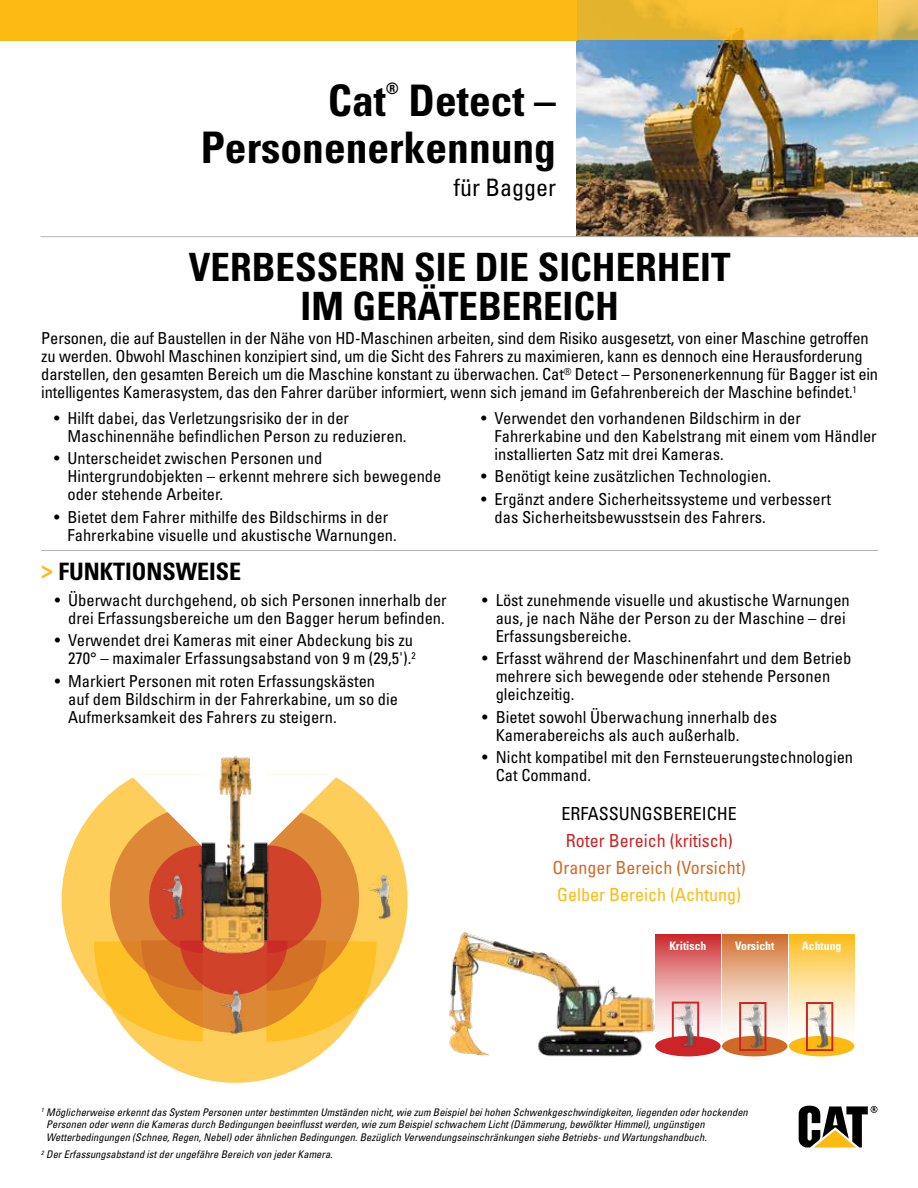
<style>
.page{position:relative;width:918px;height:1188px;background:#fff}
.page>*{position:absolute;margin:0;border:0;box-sizing:border-box;transform-origin:0 0}
.t1{font:700 condensed 43.5px/46.5px "Univers LT Std";color:#000;text-align:right}
.t2{font:700 condensed 39px/39px "Univers LT Std";color:#000;text-align:center}
.t3{font:700 condensed 24px "Univers LT Std";color:#000}
.t4{font:condensed 24px "Univers LT Std";color:#000}
.t5{font:condensed 18px "Univers LT Std";color:#d06b27}
.t6{font:condensed 18px "Univers LT Std";color:#cc2427}
.t7{font:condensed 18px "Univers LT Std";color:#fdba12}
.t8{font:condensed 18px "Univers LT Std";color:#000}
.t9{font:condensed 16.5px/18px "Univers LT Std";color:#000}
.t10{font:700 condensed 15.75px "Univers LT Std";color:#000}
.t11{font:700 condensed 11.7px "Univers LT Std";color:#fff}
.t12{font:italic condensed 10.5px/12.6px "Univers LT Std";color:#000}
.s1{color:#fdba12}
</style>
<div class="page">
<img style="left:576px;top:0;width:342px;height:236px">
<div style="left:0;top:0;width:576px;height:40px;background:#fdba12"></div>
<div style="left:576px;top:0;width:301px;height:40px;background:linear-gradient(to right,#e4b32d,#fdc232)"></div>
<svg style="left:878px;top:0;width:40px;height:40px;background:#e2bc56"></svg>
<hr style="left:40px;top:236px;width:878px;height:1px;background:#b1b4b6">
<svg style="left:799px;top:1106px;width:79px;height:42px"></svg>
<hr style="left:41px;top:550px;width:837px;height:1px;background:#b1b4b6">
<img style="left:449px;top:932px;width:211px;height:125px">
<div style="left:655px;top:1036px;width:66px;height:20px;background:#cc2427;border-radius:50%"></div>
<svg style="left:655px;top:934px;width:66px;height:112px;background:#e59293"></svg>
<div style="left:722px;top:1036px;width:65px;height:20px;background:#d06b27;border-radius:50%"></div>
<div style="left:789px;top:1036px;width:65px;height:20px;background:#fdba12;border-radius:50%"></div>
<svg style="left:722px;top:934px;width:65px;height:112px;background:#e7b593"></svg>
<svg style="left:789px;top:934px;width:65px;height:112px;background:#fddc89"></svg>
<img style="left:675px;top:1005px;width:21px;height:43px">
<div style="left:672px;top:1002px;width:27px;height:49px;border:2px solid #cc2427"></div>
<img style="left:742px;top:1005px;width:21px;height:43px">
<div style="left:739px;top:1002px;width:27px;height:49px;border:2px solid #cc2427"></div>
<img style="left:809px;top:1005px;width:21px;height:43px">
<div style="left:806px;top:1002px;width:27px;height:49px;border:2px solid #cc2427"></div>
<svg style="left:62px;top:774px;width:346px;height:309px"></svg>
<img style="left:154px;top:755px;width:160px;height:207px">
<img style="left:369px;top:874px;width:24px;height:47px">
<img style="left:221px;top:990px;width:23px;height:47px">
<img style="left:162px;top:874px;width:24px;height:47px">
<h1 class="t1" style="left:328px;top:78px;width:60px">Cat</h1>
<p class="t10" style="left:386px;top:79px;width:15px">®</p>
<h1 class="t1" style="left:201px;top:78px;width:357px">Detect –<br>Personenerkennung</h1>
<h3 class="t4" style="left:453px;top:172px;width:104px">für Bagger</h3>
<h2 class="t2" style="left:189px;top:247px;width:543px">VERBESSERN SIE DIE SICHERHEIT<br>IM GERÄTEBEREICH</h2>
<p class="t9" style="left:41px;top:329px;width:838px">Personen, die auf Baustellen in der Nähe von HD-Maschinen arbeiten, sind dem Risiko ausgesetzt, von einer Maschine getroffen zu werden. Obwohl Maschinen konzipiert sind, um die Sicht des Fahrers zu maximieren, kann es dennoch eine Herausforderung darstellen, den gesamten Bereich um die Maschine konstant zu überwachen. Cat<sup>®</sup> Detect – Personenerkennung für Bagger ist ein intelligentes Kamerasystem, das den Fahrer darüber informiert, wenn sich jemand im Gefahrenbereich der Maschine befindet.<sup>1</sup></p>
<p class="t9" style="left:67px;top:409px;width:341px;text-indent:-13px">• Hilft dabei, das Verletzungsrisiko der in der<br>Maschinennähe befindlichen Person zu reduzieren.</p>
<p class="t9" style="left:67px;top:449px;width:375px;text-indent:-13px">• Unterscheidet zwischen Personen und<br>Hintergrundobjekten – erkennt mehrere sich bewegende oder stehende Arbeiter.</p>
<p class="t9" style="left:67px;top:508px;width:331px;text-indent:-13px">• Bietet dem Fahrer mithilfe des Bildschirms in der<br>Fahrerkabine visuelle und akustische Warnungen.</p>
<p class="t9" style="left:495px;top:409px;width:384px;text-indent:-13px">• Verwendet den vorhandenen Bildschirm in der<br>Fahrerkabine und den Kabelstrang mit einem vom Händler installierten Satz mit drei Kameras.</p>
<p class="t9" style="left:481px;top:467px;width:291px">• Benötigt keine zusätzlichen Technologien.</p>
<p class="t9" style="left:495px;top:490px;width:338px;text-indent:-13px">• Ergänzt andere Sicherheitssysteme und verbessert das Sicherheitsbewusstsein des Fahrers.</p>
<h3 class="t3" style="left:41px;top:556px;width:202px"><span class="s1">&gt;</span> FUNKTIONSWEISE</h3>
<p class="t9" style="left:55px;top:591px;width:394px;text-align:right">• Überwacht durchgehend, ob sich Personen innerhalb der drei Erfassungsbereiche um den Bagger herum befinden.</p>
<p class="t9" style="left:55px;top:631px;width:363px;text-align:right">• Verwendet drei Kameras mit einer Abdeckung bis zu<br>270° – maximaler Erfassungsabstand von 9 m (29,5').<sup>2</sup></p>
<p class="t9" style="left:68px;top:672px;width:331px;text-indent:-13px">• Markiert Personen mit roten Erfassungskästen auf dem Bildschirm in der Fahrerkabine, um so die<br>Aufmerksamkeit des Fahrers zu steigern.</p>
<p class="t9" style="left:496px;top:591px;width:356px;text-indent:-13px">• Löst zunehmende visuelle und akustische Warnungen aus, je nach Nähe der Person zu der Maschine – drei<br>Erfassungsbereiche.</p>
<p class="t9" style="left:496px;top:649px;width:357px;text-indent:-13px">• Erfasst während der Maschinenfahrt und dem Betrieb mehrere sich bewegende oder stehende Personen gleichzeitig.</p>
<p class="t9" style="left:496px;top:708px;width:283px;text-indent:-13px">• Bietet sowohl Überwachung innerhalb des<br>Kamerabereichs als auch außerhalb.</p>
<p class="t9" style="left:496px;top:748px;width:359px;text-indent:-13px">• Nicht kompatibel mit den Fernsteuerungstechnologien<br>Cat Command.</p>
<p class="t8" style="left:562px;top:802px;width:177px">ERFASSUNGSBEREICHE</p>
<p class="t6" style="left:566px;top:829px;width:168px">Roter Bereich (kritisch)</p>
<p class="t5" style="left:553px;top:856px;width:195px">Oranger Bereich (Vorsicht)</p>
<p class="t7" style="left:557px;top:883px;width:185px">Gelber Bereich (Achtung)</p>
<p class="t11" style="left:669px;top:939px;width:39px">Kritisch</p>
<p class="t11" style="left:735px;top:939px;width:41px">Vorsicht</p>
<p class="t11" style="left:802px;top:939px;width:41px">Achtung</p>
<p class="t12" style="left:46px;top:1106px;width:703px;text-indent:-5px"><sup>1</sup> Möglicherweise erkennt das System Personen unter bestimmten Umständen nicht, wie zum Beispiel bei hohen Schwenkgeschwindigkeiten, liegenden oder hockenden<br>Personen oder wenn die Kameras durch Bedingungen beeinflusst werden, wie zum Beispiel schwachem Licht (Dämmerung, bewölkter Himmel), ungünstigen<br>Wetterbedingungen (Schnee, Regen, Nebel) oder ähnlichen Bedingungen. Bezüglich Verwendungseinschränkungen siehe Betriebs- und Wartungshandbuch.</p>
<p class="t12" style="left:41px;top:1148px;width:293px"><sup>2</sup> Der Erfassungsabstand ist der ungefähre Bereich von jeder Kamera.</p>
</div>
